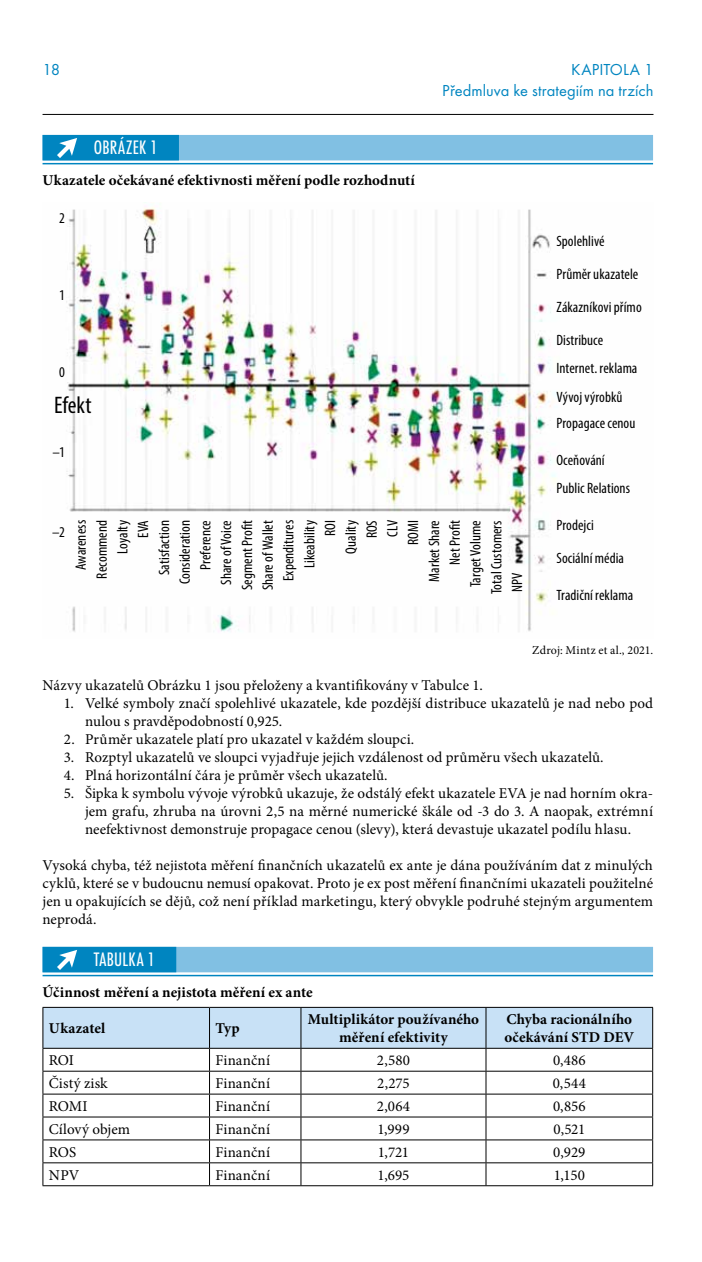
<style>
.page{position:relative;width:702px;height:1262px;background:#fff}
.page>*{position:absolute;margin:0;border:0;box-sizing:border-box;transform-origin:0 0}
.t1{font:condensed 24px "Myriad Pro";color:#000}
.t2{font:condensed 20.25px "Futura TOT";letter-spacing:.02em;color:#fff}
.t3{font:16.5px/20.7px "Futura TOT";letter-spacing:.005em;color:#0085c0;text-align:right}
.t4{font:15px/18px "Minion Pro";letter-spacing:.005em;color:#000;text-align:justify}
.t5{font:condensed 15px/32.7px "Myriad Pro";letter-spacing:.005em;color:#000}
.t6{font:700 15px/18px "Minion Pro";letter-spacing:.005em;color:#000;text-align:center}
.t7{font:12px "Minion Pro";letter-spacing:.02em;color:#000}
</style>
<div class="page">
<hr style="left:43px;top:114px;width:610px;height:1px;background:#000">
<div style="left:43px;top:135px;width:610px;height:25px;background:#81c0e3"></div>
<div style="left:43px;top:135px;width:136px;height:25px;background:#0085c0"></div>
<hr style="left:43px;top:163px;width:610px;height:1px;background:#0085c0">
<div style="left:43px;top:947px;width:610px;height:25px;background:#81c0e3"></div>
<div style="left:43px;top:947px;width:133px;height:25px;background:#0085c0"></div>
<hr style="left:43px;top:975px;width:610px;height:1px;background:#0085c0">
<img style="left:66px;top:207px;width:490px;height:425px">
<hr style="left:43px;top:1185px;width:166px;height:1px;background:#000">
<hr style="left:209px;top:1185px;width:92px;height:1px;background:#000">
<hr style="left:301px;top:1185px;width:185px;height:1px;background:#000">
<hr style="left:486px;top:1185px;width:167px;height:1px;background:#000">
<svg style="left:43px;top:1008px;width:610px;height:177px"></svg>
<hr style="left:43px;top:1007px;width:166px;height:1px;background:#000">
<hr style="left:43px;top:1008px;width:1px;height:40px;background:#000">
<hr style="left:209px;top:1007px;width:92px;height:1px;background:#000">
<hr style="left:301px;top:1007px;width:185px;height:1px;background:#000">
<hr style="left:486px;top:1007px;width:167px;height:1px;background:#000">
<hr style="left:652px;top:1008px;width:1px;height:40px;background:#000">
<hr style="left:43px;top:1048px;width:166px;height:1px;background:#000">
<hr style="left:209px;top:1048px;width:92px;height:1px;background:#000">
<hr style="left:301px;top:1048px;width:185px;height:1px;background:#000">
<hr style="left:486px;top:1048px;width:167px;height:1px;background:#000">
<svg style="left:57px;top:138px;width:20px;height:20px"></svg>
<svg style="left:57px;top:950px;width:20px;height:20px"></svg>
<p class="t3" style="left:43px;top:59px;width:19px">18</p>
<p class="t3" style="left:442px;top:59px;width:213px">KAPITOLA 1<br>Předmluva ke strategiím na trzích</p>
<h2 class="t2" style="left:94px;top:136px;width:66px">OBRÁZEK 1</h2>
<p class="t6" style="left:43px;top:171px;width:374px">Ukazatele očekávané efektivnosti měření podle rozhodnutí</p>
<p class="t5" style="left:59px;top:201px;width:7px">2</p>
<p class="t5" style="left:59px;top:278px;width:7px">1</p>
<p class="t5" style="left:59px;top:356px;width:7px">0</p>
<h1 class="t1" style="left:54px;top:391px;width:39px">Efekt</h1>
<p class="t5" style="left:52px;top:435px;width:14px">–1</p>
<p class="t5" style="left:52px;top:515px;width:14px">–2</p>
<p class="t5" style="left:64px;top:570px;width:52px;rotate:-90deg">Awareness</p>
<p class="t5" style="left:85px;top:578px;width:60px;rotate:-90deg">Recommend</p>
<p class="t5" style="left:106px;top:554px;width:35px;rotate:-90deg">Loyalty</p>
<p class="t5" style="left:127px;top:538px;width:19px;rotate:-90deg">EVA</p>
<p class="t5" style="left:147px;top:575px;width:56px;rotate:-90deg">Satisfaction</p>
<p class="t5" style="left:168px;top:584px;width:66px;rotate:-90deg">Consideration</p>
<p class="t5" style="left:189px;top:570px;width:51px;rotate:-90deg">Preference</p>
<p class="t5" style="left:210px;top:585px;width:66px;rotate:-90deg">Share of Voice</p>
<p class="t5" style="left:230px;top:590px;width:72px;rotate:-90deg">Segment Profit</p>
<p class="t5" style="left:251px;top:590px;width:72px;rotate:-90deg">Share of Wallet</p>
<p class="t5" style="left:272px;top:581px;width:63px;rotate:-90deg">Expenditures</p>
<p class="t5" style="left:293px;top:568px;width:50px;rotate:-90deg">Likeability</p>
<p class="t5" style="left:314px;top:536px;width:17px;rotate:-90deg">ROI</p>
<p class="t5" style="left:334px;top:553px;width:35px;rotate:-90deg">Quality</p>
<p class="t5" style="left:355px;top:538px;width:20px;rotate:-90deg">ROS</p>
<p class="t5" style="left:376px;top:536px;width:18px;rotate:-90deg">CLV</p>
<p class="t5" style="left:397px;top:545px;width:26px;rotate:-90deg">ROMI</p>
<p class="t5" style="left:417px;top:582px;width:63px;rotate:-90deg">Market Share</p>
<p class="t5" style="left:438px;top:565px;width:46px;rotate:-90deg">Net Profit</p>
<p class="t5" style="left:459px;top:587px;width:69px;rotate:-90deg">Target Volume</p>
<p class="t5" style="left:480px;top:594px;width:76px;rotate:-90deg">Total Customers</p>
<p class="t5" style="left:500px;top:592px;width:21px;rotate:-90deg">NPV</p>
<p class="t5" style="left:556px;top:225px;width:87px">Spolehlivé<br>Průměr ukazatele<br>Zákazníkovi přímo<br>Distribuce</p>
<p class="t5" style="left:556px;top:354px;width:82px;line-height:28.5px">Internet. reklama<br>Vývoj výrobků</p>
<p class="t5" style="left:556px;top:406px;width:80px">Propagace cenou</p>
<p class="t5" style="left:556px;top:445px;width:75px;line-height:28.5px">Oceňování<br>Public Relations</p>
<p class="t5" style="left:556px;top:509px;width:69px">Prodejci<br>Sociální média</p>
<p class="t5" style="left:556px;top:579px;width:78px">Tradiční reklama</p>
<p class="t7" style="left:532px;top:642px;width:122px">Zdroj: Mintz et al., 2021.</p>
<p class="t4" style="left:43px;top:676px;width:441px">Názvy ukazatelů Obrázku 1 jsou přeloženy a kvantifikovány v Tabulce 1.</p>
<p class="t4" style="left:85px;top:694px;width:569px;text-indent:-21px">1. Velké symboly značí spolehlivé ukazatele, kde pozdější distribuce ukazatelů je nad nebo pod nulou s pravděpodobností 0,925.</p>
<p class="t4" style="left:64px;top:730px;width:352px">2. Průměr ukazatele platí pro ukazatel v každém sloupci.</p>
<p class="t4" style="left:64px;top:748px;width:541px">3. Rozptyl ukazatelů ve sloupci vyjadřuje jejich vzdálenost od průměru všech ukazatelů.</p>
<p class="t4" style="left:64px;top:766px;width:325px">4. Plná horizontální čára je průměr všech ukazatelů.</p>
<p class="t4" style="left:85px;top:784px;width:569px;text-indent:-21px">5. Šipka k symbolu vývoje výrobků ukazuje, že odstálý efekt ukazatele EVA je nad horním okra&shy;jem grafu, zhruba na úrovni 2,5 na měrné numerické škále od -3 do 3. A naopak, extrémní neefektivnost demonstruje propagace cenou (slevy), která devastuje ukazatel podílu hlasu.</p>
<p class="t4" style="left:43px;top:856px;width:612px">Vysoká chyba, též nejistota měření finančních ukazatelů ex ante je dána používáním dat z minulých cyklů, které se v budoucnu nemusí opakovat. Proto je ex post měření finančními ukazateli použitelné jen u opakujících se dějů, což není příklad marketingu, který obvykle podruhé stejným argumentem neprodá.</p>
<h2 class="t2" style="left:94px;top:948px;width:63px">TABULKA 1</h2>
<p class="t6" style="left:43px;top:983px;width:272px">Účinnost měření a nejistota měření ex ante</p>
<p class="t6" style="left:49px;top:1019px;width:58px">Ukazatel</p>
<p class="t6" style="left:215px;top:1019px;width:26px">Typ</p>
<p class="t6" style="left:308px;top:1010px;width:173px">Multiplikátor používaného měření efektivity</p>
<p class="t6" style="left:504px;top:1010px;width:131px;text-align:left">Chyba racionálního očekávání STD DEV</p>
<p class="t4" style="left:49px;top:1051px;width:27px">ROI</p>
<p class="t4" style="left:215px;top:1051px;width:56px">Finanční</p>
<p class="t4" style="left:377px;top:1051px;width:35px">2,580</p>
<p class="t4" style="left:553px;top:1051px;width:34px">0,486</p>
<p class="t4" style="left:49px;top:1074px;width:60px">Čistý zisk</p>
<p class="t4" style="left:215px;top:1074px;width:56px">Finanční</p>
<p class="t4" style="left:377px;top:1074px;width:34px">2,275</p>
<p class="t4" style="left:552px;top:1074px;width:35px">0,544</p>
<p class="t4" style="left:49px;top:1097px;width:40px">ROMI</p>
<p class="t4" style="left:215px;top:1097px;width:56px">Finanční</p>
<p class="t4" style="left:377px;top:1097px;width:35px">2,064</p>
<p class="t4" style="left:553px;top:1097px;width:34px">0,856</p>
<p class="t4" style="left:49px;top:1120px;width:83px">Cílový objem</p>
<p class="t4" style="left:215px;top:1120px;width:56px">Finanční</p>
<p class="t4" style="left:377px;top:1120px;width:34px">1,999</p>
<p class="t4" style="left:553px;top:1120px;width:33px">0,521</p>
<p class="t4" style="left:49px;top:1143px;width:29px">ROS</p>
<p class="t4" style="left:215px;top:1143px;width:56px">Finanční</p>
<p class="t4" style="left:378px;top:1143px;width:33px">1,721</p>
<p class="t4" style="left:553px;top:1143px;width:34px">0,929</p>
<p class="t4" style="left:49px;top:1166px;width:32px">NPV</p>
<p class="t4" style="left:215px;top:1166px;width:56px">Finanční</p>
<p class="t4" style="left:377px;top:1166px;width:33px">1,695</p>
<p class="t4" style="left:553px;top:1166px;width:33px">1,150</p>
</div>
